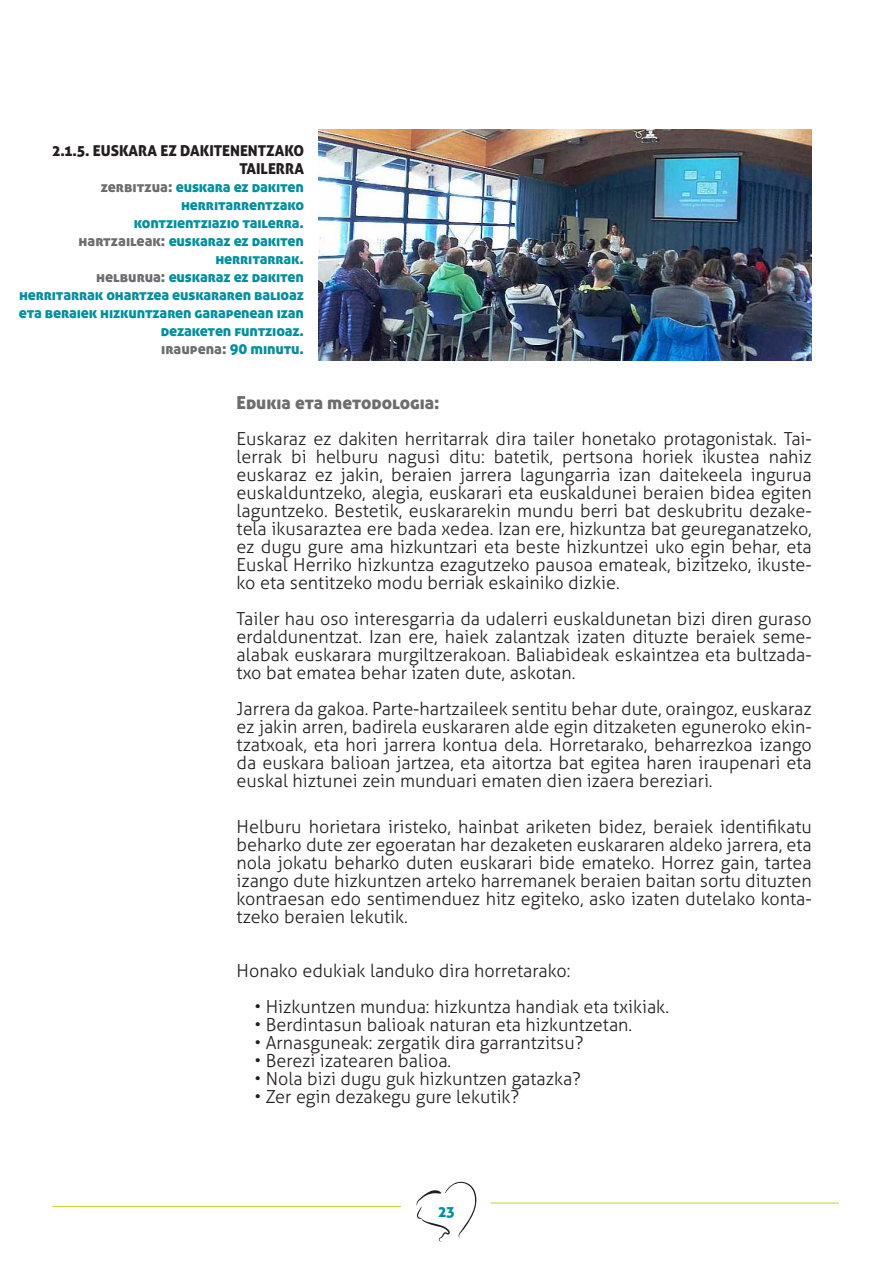
<style>
.page{position:relative;width:893px;height:1263px;background:#fff}
.page>*{position:absolute;margin:0;border:0;box-sizing:border-box;transform-origin:0 0}
.t1{font:300 18px/18px "Aller";color:#231f20;text-align:justify}
.t2{font:18px "Aller Display";color:#6c6d70}
.t3{font:15px/18px "Aller Display";letter-spacing:-.01em;color:#00919f;text-align:right}
.s1{color:#231f20}
.s2{color:#6c6d70}
</style>
<div class="page">
<svg style="left:416px;top:1182px;width:60px;height:60px"></svg>
<hr style="left:52px;top:1206px;width:349px;height:1px;background:#c1d72f">
<hr style="left:490px;top:1203px;width:349px;height:1px;background:#c1d72f">
<img style="left:319px;top:130px;width:493px;height:231px">
<p class="t3" style="left:19px;top:141px;width:287px"><span class="s1">2.1.5. EUSKARA EZ DAKITENENTZAKO<br>TAILERRA<br></span><span class="s2">zerbitzua:</span> euskara ez dakiten herritarrentzako<br>kontzientziazio tailerra.<br><span class="s2">hartzaileak:</span> euskaraz ez dakiten herritarrak.<br><span class="s2">helburua:</span> euskaraz ez dakiten herritarrak ohartzea euskararen balioaz eta beraiek hizkuntzaren garapenean izan dezaketen funtzioaz.<br><span class="s2">iraupena:</span> 90 minutu.</p>
<p class="t2" style="left:237px;top:392px;width:204px">Edukia eta metodologia:</p>
<p class="t1" style="left:237px;top:430px;width:577px">Euskaraz ez dakiten herritarrak dira tailer honetako protagonistak. Tai&shy;lerrak bi helburu nagusi ditu: batetik, pertsona horiek ikustea nahiz euskaraz ez jakin, beraien jarrera lagungarria izan daitekeela ingurua euskalduntzeko, alegia, euskarari eta euskaldunei beraien bidea egiten laguntzeko. Bestetik, euskararekin mundu berri bat deskubritu dezake&shy;tela ikusaraztea ere bada xedea. Izan ere, hizkuntza bat geureganatzeko, ez dugu gure ama hizkuntzari eta beste hizkuntzei uko egin behar, eta Euskal Herriko hizkuntza ezagutzeko pausoa emateak, bizitzeko, ikuste&shy;ko eta sentitzeko modu berriak eskainiko dizkie.</p>
<p class="t1" style="left:237px;top:610px;width:577px">Tailer hau oso interesgarria da udalerri euskaldunetan bizi diren guraso erdaldunentzat. Izan ere, haiek zalantzak izaten dituzte beraiek seme&shy;alabak euskarara murgiltzerakoan. Baliabideak eskaintzea eta bultzada&shy;txo bat ematea behar izaten dute, askotan.</p>
<p class="t1" style="left:237px;top:700px;width:577px">Jarrera da gakoa. Parte-hartzaileek sentitu behar dute, oraingoz, euskaraz ez jakin arren, badirela euskararen alde egin ditzaketen eguneroko ekin&shy;tzatxoak, eta hori jarrera kontua dela. Horretarako, beharrezkoa izango da euskara balioan jartzea, eta aitortza bat egitea haren iraupenari eta euskal hiztunei zein munduari ematen dien izaera bereziari.</p>
<p class="t1" style="left:237px;top:818px;width:577px">Helburu horietara iristeko, hainbat ariketen bidez, beraiek identifikatu beharko dute zer egoeratan har dezaketen euskararen aldeko jarrera, eta nola jokatu beharko duten euskarari bide emateko. Horrez gain, tartea izango dute hizkuntzen arteko harremanek beraien baitan sortu dituzten kontraesan edo sentimenduez hitz egiteko, asko izaten dutelako konta&shy;tzeko beraien lekutik.</p>
<p class="t1" style="left:237px;top:962px;width:335px">Honako edukiak landuko dira horretarako:</p>
<p class="t1" style="left:255px;top:998px;width:416px">• Hizkuntzen mundua: hizkuntza handiak eta txikiak.</p>
<p class="t1" style="left:255px;top:1016px;width:379px">• Berdintasun balioak naturan eta hizkuntzetan.</p>
<p class="t1" style="left:255px;top:1034px;width:330px">• Arnasguneak: zergatik dira garrantzitsu?</p>
<p class="t1" style="left:255px;top:1052px;width:198px">• Berezi izatearen balioa.</p>
<p class="t1" style="left:255px;top:1070px;width:328px">• Nola bizi dugu guk hizkuntzen gatazka?</p>
<p class="t1" style="left:255px;top:1088px;width:266px">• Zer egin dezakegu gure lekutik?</p>
<p class="t3" style="left:438px;top:1203px;width:18px">23</p>
</div>
